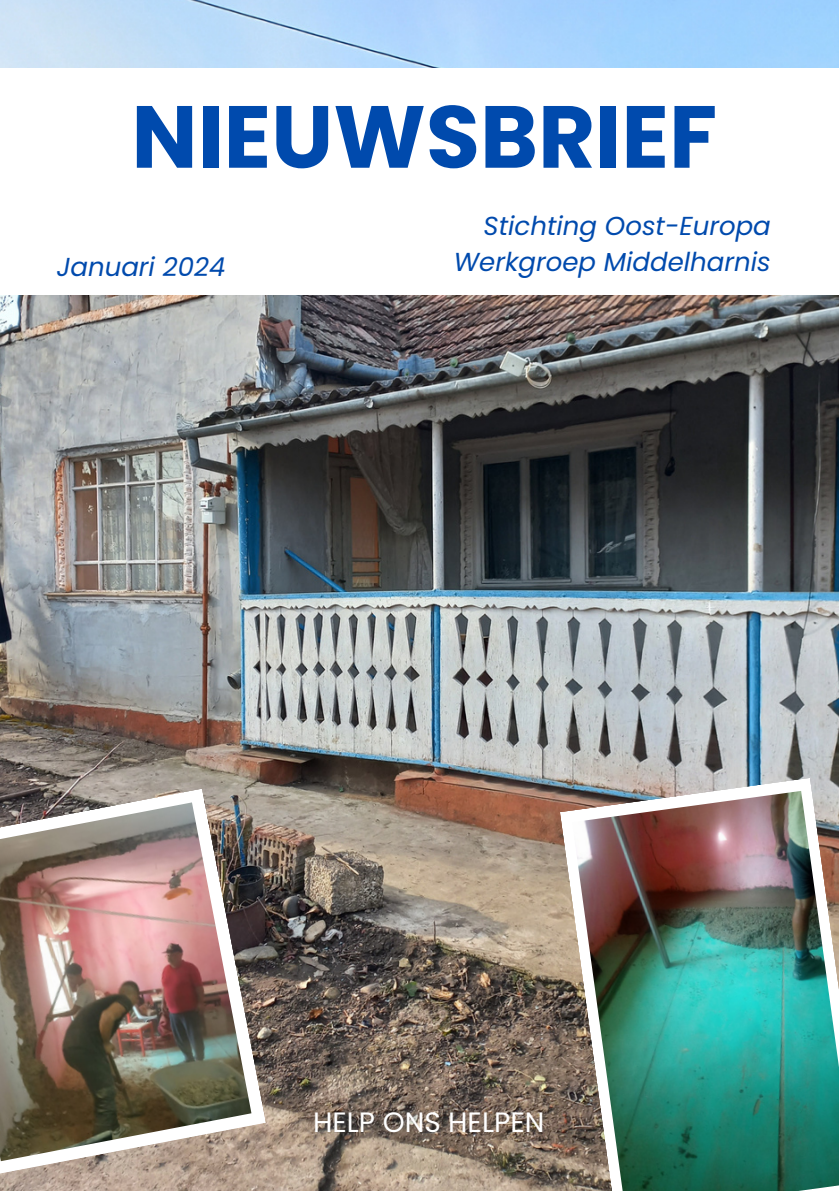
<style>
.page{position:relative;width:839px;height:1191px;background:#fff}
.page>*{position:absolute;margin:0;border:0;box-sizing:border-box;transform-origin:0 0}
.t1{font:700 88px "Poppins";color:#004aad}
.t2{font:28px "Poppins";color:#fff}
.t3{font:italic 26px "Poppins";color:#004aad}
</style>
<div class="page">
<img style="left:0;top:0;width:838px;height:1191px">
<div style="left:0;top:68px;width:838px;height:227px;background:#fff"></div>
<svg style="left:0;top:789px;width:266px;height:386px;background:#988c83"></svg>
<img style="left:0;top:802px;width:251px;height:359px">
<img style="left:560px;top:778px;width:278px;height:413px">
<img style="left:572px;top:791px;width:266px;height:400px">
<h1 class="t1" style="left:131px;top:75px;width:587px">NIEUWSBRIEF</h1>
<p class="t3" style="left:483px;top:208px;width:289px">Stichting Oost-Europa</p>
<p class="t3" style="left:57px;top:248px;width:170px">Januari 2024</p>
<p class="t3" style="left:454px;top:244px;width:318px">Werkgroep Middelharnis</p>
<p class="t2" style="left:313px;top:1103px;width:233px">HELP ONS HELPEN</p>
</div>
